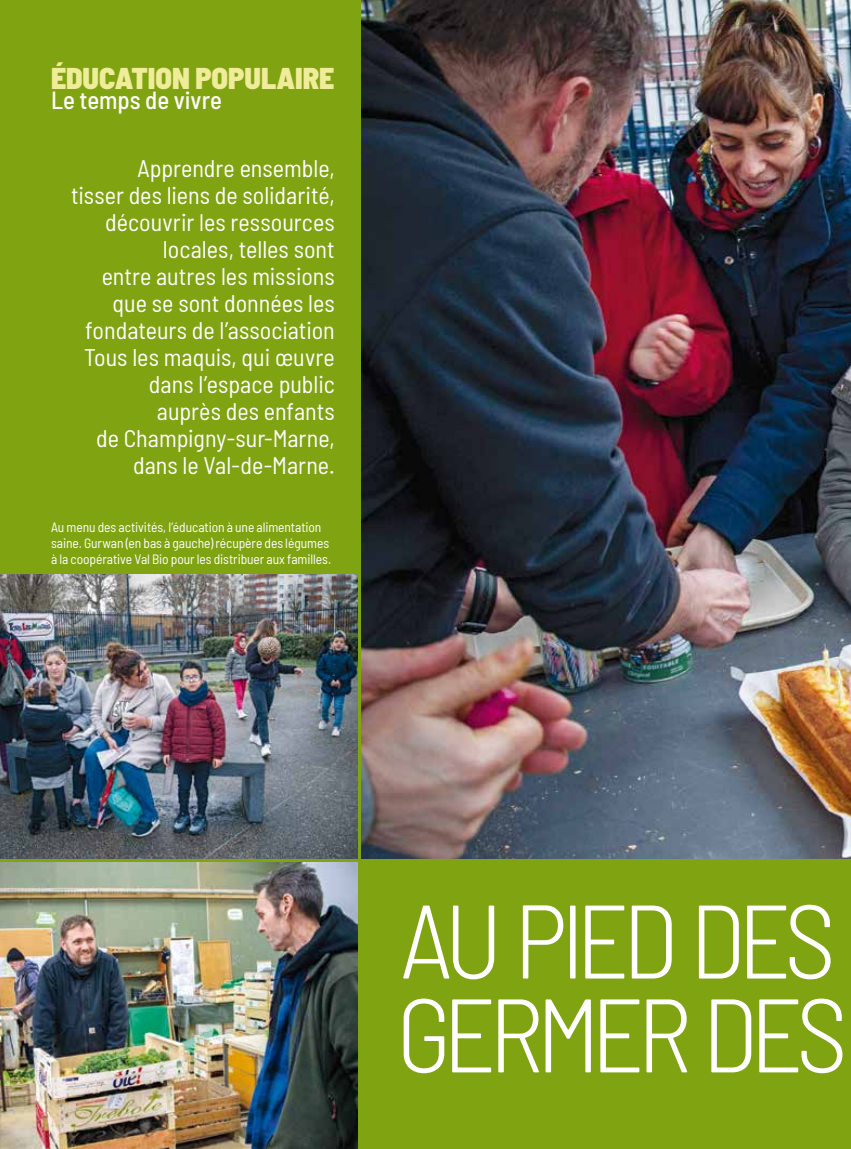
<style>
.page{position:relative;width:851px;height:1149px;background:#fff}
.page>*{position:absolute;margin:0;border:0;box-sizing:border-box;transform-origin:0 0}
.t1{font:300 semi-condensed 104.1px "Barlow";letter-spacing:-.075em;color:#fff}
.t2{font:900 semi-condensed 30px "Barlow";color:#f0ed9a}
.t3{font:500 semi-condensed 24.75px "Barlow";color:#fff}
.t4{font:semi-condensed 24px/27px "Barlow";color:#fff;text-align:right}
.t5{font:semi-condensed 13.5px/15.8px "Barlow";letter-spacing:-.005em;color:#fff}
</style>
<div class="page">
<div style="left:0;top:0;width:850px;height:1148px;background:#80a312"></div>
<img style="left:361px;top:0;width:489px;height:857px">
<img style="left:0;top:862px;width:357px;height:286px">
<img style="left:0;top:574px;width:357px;height:283px">
<p class="t2" style="left:51px;top:61px;width:285px">ÉDUCATION POPULAIRE</p>
<p class="t3" style="left:51px;top:91px;width:172px">Le temps de vivre</p>
<p class="t4" style="left:71px;top:157px;width:265px">Apprendre ensemble,<br>tisser des liens de solidarité, découvrir les ressources locales, telles sont<br>entre autres les missions que se sont données les fondateurs de l’association<br>Tous les maquis, qui œuvre dans l’espace public<br>auprès des enfants<br>de Champigny-sur-Marne, dans le Val-de-Marne.</p>
<p class="t5" style="left:51px;top:520px;width:281px">Au menu des activités, l’éducation à une alimentation saine. Gurwan (en bas à gauche) récupère des légumes à la coopérative Val Bio pour les distribuer aux familles.</p>
<h1 class="t1" style="left:400px;top:881px;width:436px">AU PIED DES</h1>
<h1 class="t1" style="left:396px;top:975px;width:453px">GERMER DES</h1>
</div>
